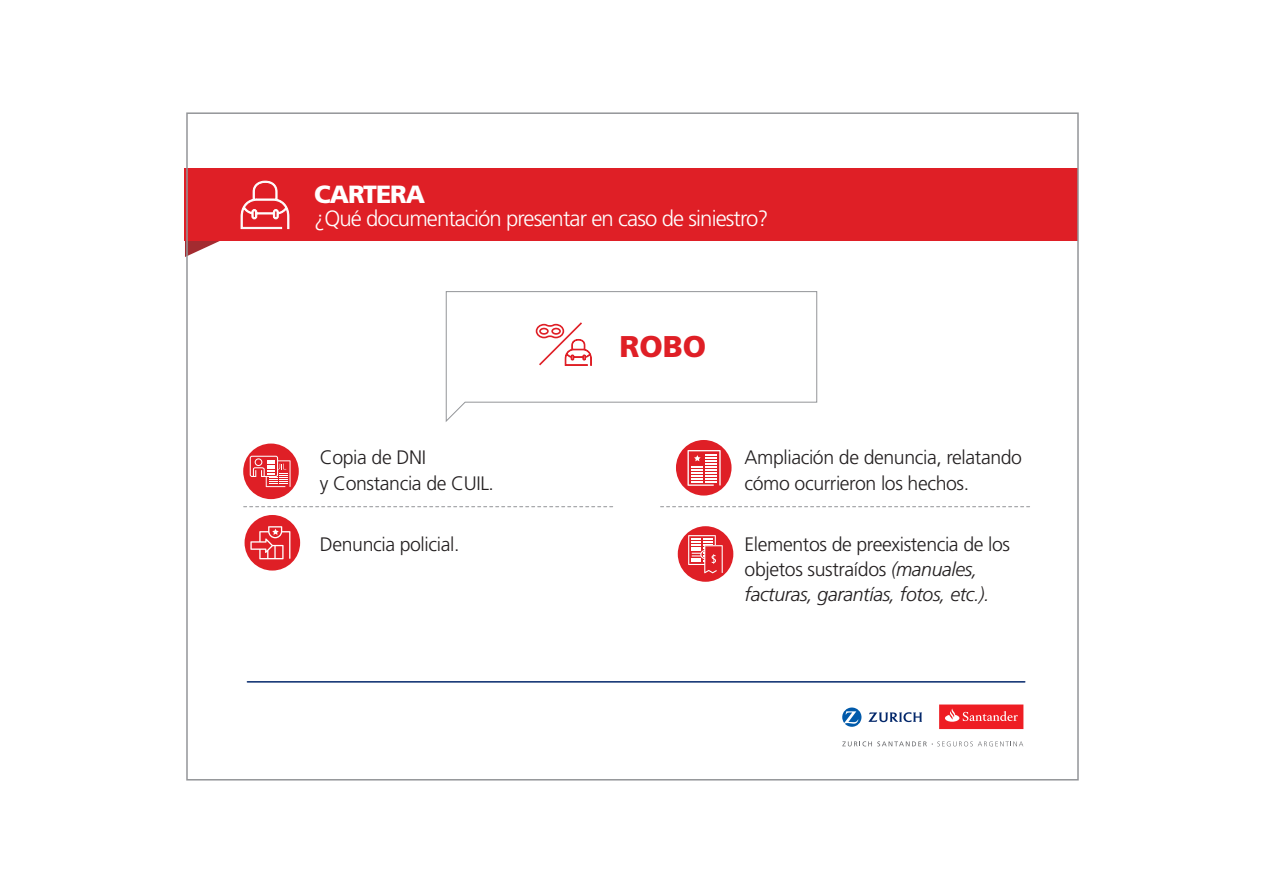
<style>
.page{position:relative;width:1263px;height:893px;background:#fff}
.page>*{position:absolute;margin:0;border:0;box-sizing:border-box;transform-origin:0 0}
.t1{font:900 30px "Frutiger LT Std";color:#df1f26}
.t2{font:900 24.9px "Frutiger LT Std";letter-spacing:-.04em;color:#fff}
.t3{font:300 22.05px "Frutiger LT Std";letter-spacing:-.04em;color:#fff}
.t4{font:300 19.5px/25.3px "Frutiger LT Std";letter-spacing:-.02em;color:#231f20}
.s1{font-style:italic}
</style>
<div class="page">
<svg style="left:185px;top:241px;width:35px;height:16px"></svg>
<div style="left:185px;top:169px;width:893px;height:72px;background:#df1f26"></div>
<svg style="left:240px;top:180px;width:50px;height:49px"></svg>
<div style="left:676px;top:440px;width:55px;height:56px;background:#df1f26;border-radius:50%"></div>
<svg style="left:687px;top:450px;width:34px;height:36px"></svg>
<div style="left:678px;top:526px;width:55px;height:56px;background:#df1f26;border-radius:50%"></div>
<svg style="left:688px;top:535px;width:35px;height:38px"></svg>
<svg style="left:445px;top:291px;width:372px;height:131px"></svg>
<svg style="left:536px;top:322px;width:56px;height:44px"></svg>
<svg style="left:244px;top:506px;width:369px;height:1px"></svg>
<svg style="left:661px;top:506px;width:369px;height:1px"></svg>
<div style="left:243px;top:444px;width:56px;height:55px;background:#df1f26;border-radius:50%"></div>
<svg style="left:250px;top:456px;width:40px;height:31px"></svg>
<div style="left:245px;top:515px;width:55px;height:56px;background:#df1f26;border-radius:50%"></div>
<svg style="left:250px;top:526px;width:40px;height:33px"></svg>
<div style="left:939px;top:704px;width:84px;height:25px;background:#ee1d23"></div>
<svg style="left:945px;top:709px;width:73px;height:13px"></svg>
<svg style="left:842px;top:707px;width:19px;height:20px"></svg>
<svg style="left:868px;top:712px;width:54px;height:10px"></svg>
<svg style="left:842px;top:741px;width:181px;height:5px"></svg>
<hr style="left:247px;top:681px;width:778px;height:2px;background:#04286b">
<p class="t2" style="left:314px;top:179px;width:113px">CARTERA</p>
<p class="t3" style="left:314px;top:206px;width:456px">¿Qué documentación presentar en caso de siniestro?</p>
<p class="t4" style="left:320px;top:445px;width:176px">Copia de DNI<br>y Constancia de CUIL.</p>
<p class="t4" style="left:320px;top:532px;width:141px">Denuncia policial.</p>
<h1 class="t1" style="left:619px;top:329px;width:88px">ROBO</h1>
<p class="t4" style="left:744px;top:445px;width:279px">Ampliación de denuncia, relatando cómo ocurrieron los hechos.</p>
<p class="t4" style="left:744px;top:532px;width:267px">Elementos de preexistencia de los objetos sustraídos <span class="s1">(manuales, facturas, garantías, fotos, etc.).</span></p>
</div>
